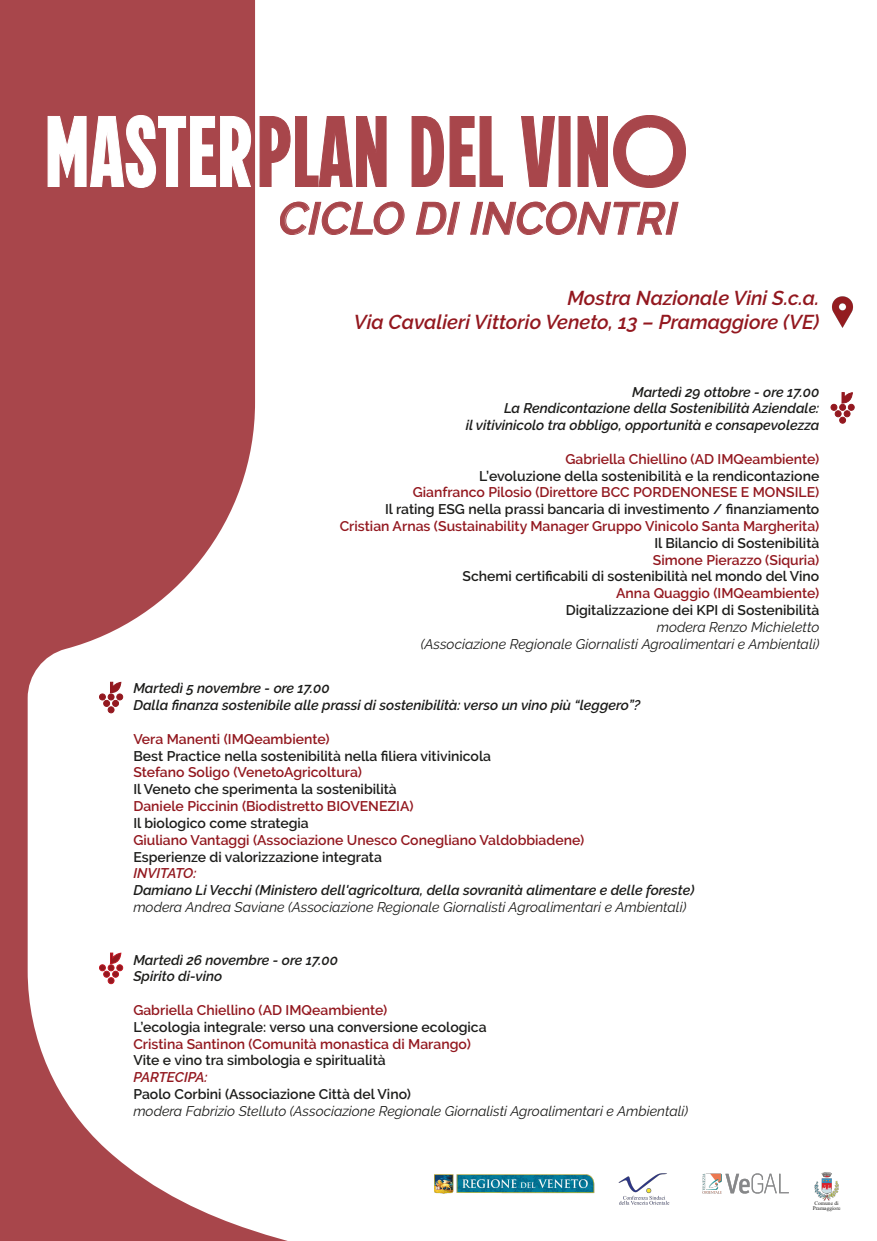
<style>
.page{position:relative;width:877px;height:1241px;background:#fff}
.page>*{position:absolute;margin:0;border:0;box-sizing:border-box;transform-origin:0 0}
.t1{font:italic 600 45px "Raleway";color:#93181f}
.t2{font:italic 600 20px/24px "Raleway";color:#93181f;text-align:right}
.t3{font:600 14px "Raleway";color:#1d1d1b}
.t4{font:600 14px "Raleway";color:#93181f}
.t5{font:italic 600 14px/16.8px "Raleway";color:#1d1d1b}
.t6{font:italic 14px/16.8px "Raleway";color:#1d1d1b;text-align:right}
.t7{font:italic 600 14px "Raleway";color:#93181f}
.t8{font:5.45px/4.8px "Times New Roman";color:#1d1d1b;text-align:center}
</style>
<div class="page">
<svg style="left:0;top:0;width:321px;height:1240px"></svg>
<svg style="left:99px;top:682px;width:24px;height:30px"></svg>
<div style="left:108px;top:706px;width:6px;height:7px;border:1px solid #93181f;border-radius:50%"></div>
<svg style="left:280px;top:202px;width:124px;height:33px"></svg>
<svg style="left:416px;top:202px;width:44px;height:32px"></svg>
<svg style="left:470px;top:202px;width:208px;height:33px"></svg>
<svg style="left:99px;top:952px;width:24px;height:31px"></svg>
<img style="left:618px;top:1173px;width:52px;height:32px">
<img style="left:703px;top:1173px;width:86px;height:20px">
<svg style="left:831px;top:392px;width:23px;height:31px"></svg>
<svg style="left:48px;top:115px;width:203px;height:73px"></svg>
<svg style="left:260px;top:116px;width:126px;height:71px"></svg>
<svg style="left:412px;top:116px;width:32px;height:71px"></svg>
<svg style="left:450px;top:116px;width:53px;height:71px"></svg>
<svg style="left:521px;top:116px;width:49px;height:71px"></svg>
<svg style="left:578px;top:115px;width:108px;height:73px"></svg>
<img style="left:814px;top:1172px;width:25px;height:29px">
<img style="left:434px;top:1174px;width:161px;height:20px">
<img style="left:832px;top:296px;width:21px;height:32px">
<h1 class="t1" style="left:279px;top:192px;width:400px">CICLO DI INCONTRI</h1>
<h2 class="t2" style="left:354px;top:286px;width:467px">Mostra Nazionale Vini S.c.a.<br>Via Cavalieri Vittorio Veneto, 13 – Pramaggiore (VE)</h2>
<p class="t5" style="left:466px;top:383px;width:355px;text-align:right">Martedì 29 ottobre - ore 17.00<br>La Rendicontazione della Sostenibilità Aziendale:<br>il vitivinicolo tra obbligo, opportunità e consapevolezza</p>
<p class="t4" style="left:565px;top:451px;width:256px">Gabriella Chiellino (AD IMQeambiente)</p>
<p class="t3" style="left:479px;top:467px;width:342px">L’evoluzione della sostenibilità e la rendicontazione</p>
<p class="t4" style="left:413px;top:484px;width:408px">Gianfranco Pilosio (Direttore BCC PORDENONESE E MONSILE)</p>
<p class="t3" style="left:385px;top:501px;width:436px">Il rating ESG nella prassi bancaria di investimento / finanziamento</p>
<p class="t4" style="left:340px;top:518px;width:481px">Cristian Arnas (Sustainability Manager Gruppo Vinicolo Santa Margherita)</p>
<p class="t3" style="left:654px;top:535px;width:166px">Il Bilancio di Sostenibilità</p>
<p class="t4" style="left:653px;top:551px;width:168px">Simone Pierazzo (Siquria)</p>
<p class="t3" style="left:462px;top:568px;width:358px">Schemi certificabili di sostenibilità nel mondo del Vino</p>
<p class="t4" style="left:616px;top:585px;width:205px">Anna Quaggio (IMQeambiente)</p>
<p class="t3" style="left:566px;top:602px;width:255px">Digitalizzazione dei KPI di Sostenibilità</p>
<p class="t6" style="left:421px;top:618px;width:400px">modera Renzo Michieletto<br>(Associazione Regionale Giornalisti Agroalimentari e Ambientali)</p>
<p class="t5" style="left:133px;top:680px;width:509px">Martedì 5 novembre - ore 17.00<br>Dalla finanza sostenibile alle prassi di sostenibilità: verso un vino più “leggero”?</p>
<p class="t4" style="left:133px;top:730px;width:198px">Vera Manenti (IMQeambiente)</p>
<p class="t3" style="left:133px;top:747px;width:359px">Best Practice nella sostenibilità nella filiera vitivinicola</p>
<p class="t4" style="left:133px;top:764px;width:230px">Stefano Soligo (VenetoAgricoltura)</p>
<p class="t3" style="left:133px;top:781px;width:265px">Il Veneto che sperimenta la sostenibilità</p>
<p class="t4" style="left:133px;top:798px;width:282px">Daniele Piccinin (Biodistretto BIOVENEZIA)</p>
<p class="t3" style="left:133px;top:814px;width:177px">Il biologico come strategia</p>
<p class="t4" style="left:133px;top:831px;width:453px">Giuliano Vantaggi (Associazione Unesco Conegliano Valdobbiadene)</p>
<p class="t3" style="left:133px;top:848px;width:250px">Esperienze di valorizzazione integrata</p>
<p class="t7" style="left:133px;top:865px;width:65px">INVITATO:</p>
<p class="t5" style="left:133px;top:881px;width:563px">Damiano Li Vecchi (Ministero dell'agricoltura, della sovranità alimentare e delle foreste)</p>
<p class="t6" style="left:133px;top:898px;width:554px">modera Andrea Saviane (Associazione Regionale Giornalisti Agroalimentari e Ambientali)</p>
<p class="t5" style="left:133px;top:951px;width:206px">Martedì 26 novembre - ore 17.00<br>Spirito di-vino</p>
<p class="t4" style="left:133px;top:1001px;width:256px">Gabriella Chiellino (AD IMQeambiente)</p>
<p class="t3" style="left:133px;top:1018px;width:355px">L’ecologia integrale: verso una conversione ecologica</p>
<p class="t4" style="left:133px;top:1035px;width:339px">Cristina Santinon (Comunità monastica di Marango)</p>
<p class="t3" style="left:133px;top:1052px;width:254px">Vite e vino tra simbologia e spiritualità</p>
<p class="t7" style="left:133px;top:1069px;width:76px">PARTECIPA:</p>
<p class="t3" style="left:133px;top:1085px;width:279px">Paolo Corbini (Associazione Città del Vino)</p>
<p class="t6" style="left:133px;top:1102px;width:556px">modera Fabrizio Stelluto (Associazione Regionale Giornalisti Agroalimentari e Ambientali)</p>
<p class="t8" style="left:813px;top:1200px;width:29px">Comune di<br>Pramaggiore</p>
</div>
